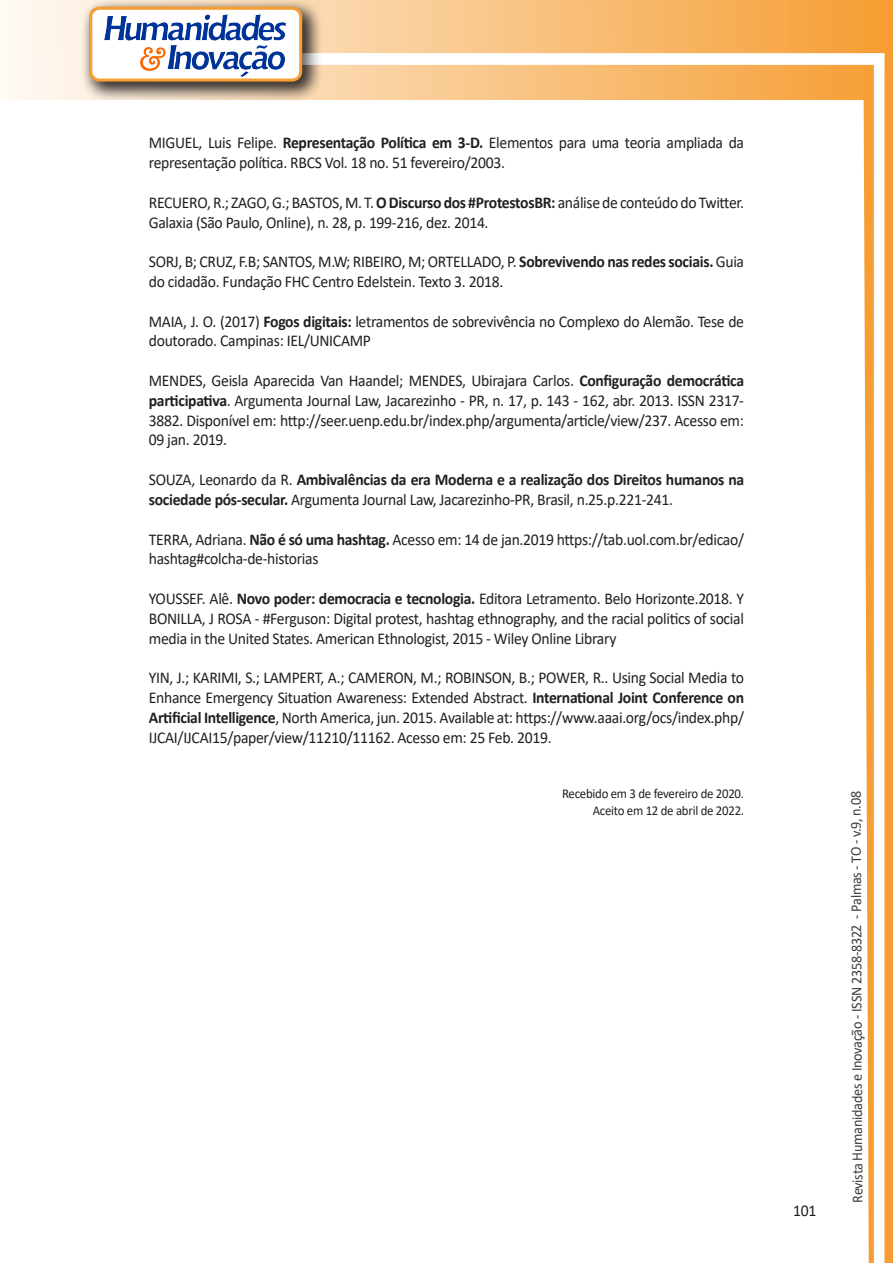
<style>
.page{position:relative;width:893px;height:1263px;background:#fff}
.page>*{position:absolute;margin:0;border:0;box-sizing:border-box;transform-origin:0 0}
.texto{font:16.5px/19.8px "Calibri";letter-spacing:-.02em;color:#231f20;scale:.95 1}
.texto-2{font:700 16.5px/19.8px "Calibri";letter-spacing:-.02em;color:#231f20;scale:.95 1}
.t1{font:15px "Calibri";letter-spacing:-.025em;color:#3e3e3f;scale:.95 1}
.texto-3{font:13.5px "Calibri";letter-spacing:-.02em;color:#231f20;scale:.95 1}
.s1{font-weight:700}
.s2{font-weight:400}
</style>
<div class="page">
<svg style="left:5px;top:0;width:858px;height:100px;background:#f9c484"></svg>
<div style="left:302px;top:53px;width:582px;height:12px;background:#fff;border:2px solid #fff"></div>
<svg style="left:863px;top:0;width:30px;height:1263px"></svg>
<div style="left:81px;top:0;width:241px;height:102px;background:#231f20;opacity:.75"></div>
<div style="left:91px;top:8px;width:210px;height:72px;background:#fff;border-radius:9px"></div>
<img style="left:104px;top:14px;width:181px;height:62px">
<div style="left:89px;top:7px;width:213px;height:75px;border:3px solid #f69e34;border-radius:9px"></div>
<p class="texto" style="left:149px;top:133px;width:628px">MIGUEL, Luis Felipe. <span class="s1">Representação Política em 3-D.</span> Elementos para uma teoria ampliada da representação política. RBCS Vol. 18 no. 51 fevereiro/2003.</p>
<p class="texto" style="left:149px;top:192px;width:628px">RECUERO, R.; ZAGO, G.; BASTOS, M. T. <span class="s1">O Discurso dos #ProtestosBR:</span> aná lise de conteúdo do Twitter.<br>Galaxia (São Paulo, Online), n. 28, p. 199-216, dez. 2014.</p>
<p class="texto" style="left:149px;top:251px;width:628px">SORJ, B; CRUZ, F.B; SANTOS, M.W; RIBEIRO, M; ORTELLADO, P. <span class="s1">Sobrevivendo nas redes sociais.</span> Guia do cidadão. Fundação FHC Centro Edelstein. Texto 3. 2018.</p>
<p class="texto" style="left:149px;top:311px;width:628px">MAIA, J. O. (2017) <span class="s1">Fogos digitais:</span> letramentos de sobrevivência no Complexo do Alemão. Tese de doutorado. Campinas: IEL/UNICAMP</p>
<p class="texto" style="left:149px;top:370px;width:628px;text-align:justify">MENDES, Geisla Aparecida Van Haandel; MENDES, Ubirajara Carlos. <span class="s1">Configuração democrática participativa</span>. Argumenta Journal Law, Jacarezinho - PR, n. 17, p. 143 - 162, abr. 2013. ISSN 2317- 3882. Disponível em: http://seer.uenp.edu.br/index.php/argumenta/article/view/237. Acesso em:<br>09 jan. 2019.</p>
<p class="texto-2" style="left:149px;top:469px;width:628px"><span class="s2">SOUZA, Leonardo da R.</span> Ambivalências da era Moderna e a realização dos Direitos humanos na sociedade pós-secular. <span class="s2">Argumenta Journal Law, Jacarezinho-PR, Brasil, n.25.p.221-241.</span></p>
<p class="texto" style="left:149px;top:529px;width:628px">TERRA, Adriana. <span class="s1">Não é só uma hashtag.</span> Acesso em: 14 de jan.2019 https://tab.uol.com.br/edicao/ hashtag#colcha-de-historias</p>
<p class="texto" style="left:149px;top:588px;width:628px;text-align:justify">YOUSSEF. Alê. <span class="s1">Novo poder: democracia e tecnologia.</span> Editora Letramento. Belo Horizonte.2018. Y BONILLA, J ROSA - #Ferguson: Digital protest, hashtag ethnography, and the racial politics of social media in the United States. American Ethnologist, 2015 - Wiley Online Library</p>
<p class="texto" style="left:149px;top:667px;width:628px;text-align:justify">YIN, J.; KARIMI, S.; LAMPERT, A.; CAMERON, M.; ROBINSON, B.; POWER, R.. Using Social Media to Enhance Emergency Situation Awareness: Extended Abstract. <span class="s1">International Joint Conference on Artificial Intelligence</span>, North America, jun. 2015. Available at: https://www.aaai.org/ocs/index.php/ IJCAI/IJCAI15/paper/view/11210/11162. Acesso em: 25 Feb. 2019.</p>
<p class="texto-3" style="left:562px;top:784px;width:193px">Recebido em 3 de fevereiro de 2020.</p>
<p class="texto-3" style="left:593px;top:801px;width:161px">Aceito em 12 de abril de 2022.</p>
<p class="texto" style="left:793px;top:1200px;width:26px">101</p>
<p class="t1" style="left:846px;top:1203px;width:435px;rotate:-90deg">Revista Humanidades e Inovação - ISSN 2358-8322 - Palmas - TO - v.9, n.08</p>
</div>
